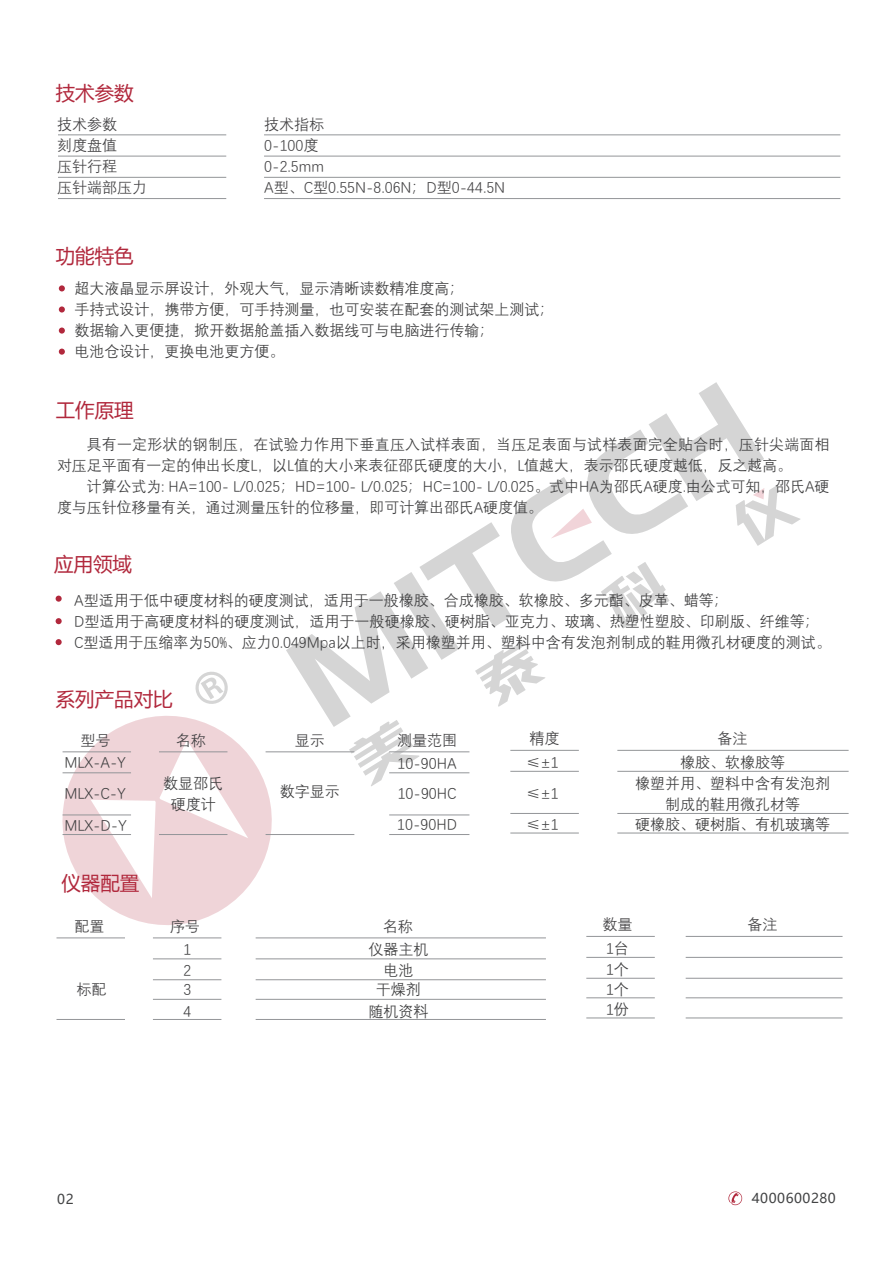
<style>
.page{position:relative;width:893px;height:1263px;background:#fff}
.page>*{position:absolute;margin:0;border:0;box-sizing:border-box;transform-origin:0 0}
.t1{font:19.5px "Microsoft Ya Hei";color:#b1283c}
.t2{font:15px/21px "Deng Xian";color:#3e3e3f}
.t3{font:15px/21px "Deng Xian";color:#424143}
.t4{font:14.85px/21px "Deng Xian";color:#3e3e3f}
.t5{font:14.85px/21px "Deng Xian";letter-spacing:.02em;color:#3e3e3f}
.t6{font:13.5px "Microsoft Ya Hei";letter-spacing:.04em;color:#424344}
</style>
<div class="page">
<svg style="left:349px;top:485px;width:452px;height:301px"></svg>
<svg style="left:286px;top:382px;width:478px;height:345px"></svg>
<svg style="left:195px;top:672px;width:33px;height:32px"></svg>
<svg style="left:62px;top:716px;width:210px;height:209px"></svg>
<svg style="left:728px;top:1191px;width:14px;height:14px"></svg>
<hr style="left:159px;top:751px;width:68px;height:1px;background:#939598">
<hr style="left:63px;top:751px;width:68px;height:1px;background:#939598">
<hr style="left:63px;top:772px;width:68px;height:1px;background:#939598">
<hr style="left:159px;top:834px;width:68px;height:1px;background:#939598">
<hr style="left:63px;top:815px;width:68px;height:1px;background:#939598">
<hr style="left:63px;top:834px;width:68px;height:1px;background:#939598">
<hr style="left:510px;top:750px;width:69px;height:1px;background:#939598">
<hr style="left:510px;top:771px;width:69px;height:1px;background:#939598">
<hr style="left:510px;top:813px;width:69px;height:1px;background:#939598">
<hr style="left:510px;top:833px;width:69px;height:1px;background:#939598">
<hr style="left:617px;top:750px;width:232px;height:1px;background:#939598">
<hr style="left:617px;top:771px;width:232px;height:1px;background:#939598">
<hr style="left:617px;top:813px;width:232px;height:1px;background:#939598">
<hr style="left:617px;top:833px;width:232px;height:1px;background:#939598">
<hr style="left:266px;top:751px;width:88px;height:1px;background:#939598">
<hr style="left:266px;top:834px;width:88px;height:1px;background:#939598">
<hr style="left:389px;top:751px;width:80px;height:1px;background:#939598">
<hr style="left:389px;top:772px;width:80px;height:1px;background:#939598">
<hr style="left:389px;top:815px;width:80px;height:1px;background:#939598">
<hr style="left:389px;top:834px;width:80px;height:1px;background:#939598">
<svg style="left:59px;top:285px;width:6px;height:6px"></svg>
<svg style="left:59px;top:306px;width:6px;height:6px"></svg>
<div style="left:59px;top:327px;width:6px;height:7px;background:#b1283c;border-radius:50%"></div>
<svg style="left:59px;top:349px;width:6px;height:6px"></svg>
<svg style="left:56px;top:596px;width:6px;height:6px"></svg>
<svg style="left:56px;top:618px;width:6px;height:6px"></svg>
<svg style="left:56px;top:639px;width:6px;height:6px"></svg>
<hr style="left:58px;top:135px;width:168px;height:1px;background:#939598">
<hr style="left:58px;top:177px;width:168px;height:1px;background:#939598">
<hr style="left:58px;top:156px;width:168px;height:1px;background:#939598">
<hr style="left:264px;top:135px;width:576px;height:1px;background:#939598">
<hr style="left:264px;top:156px;width:576px;height:1px;background:#939598">
<hr style="left:264px;top:177px;width:576px;height:1px;background:#939598">
<hr style="left:264px;top:198px;width:576px;height:1px;background:#939598">
<hr style="left:58px;top:198px;width:168px;height:1px;background:#939598">
<hr style="left:153px;top:938px;width:68px;height:1px;background:#939598">
<hr style="left:57px;top:938px;width:68px;height:1px;background:#939598">
<hr style="left:57px;top:1019px;width:68px;height:1px;background:#939598">
<hr style="left:153px;top:959px;width:68px;height:1px;background:#939598">
<hr style="left:153px;top:979px;width:68px;height:1px;background:#939598">
<hr style="left:153px;top:999px;width:68px;height:1px;background:#939598">
<hr style="left:153px;top:1019px;width:68px;height:1px;background:#939598">
<hr style="left:586px;top:936px;width:69px;height:1px;background:#939598">
<hr style="left:586px;top:957px;width:69px;height:1px;background:#939598">
<hr style="left:586px;top:978px;width:69px;height:1px;background:#939598">
<hr style="left:586px;top:997px;width:69px;height:1px;background:#939598">
<hr style="left:586px;top:1018px;width:69px;height:1px;background:#939598">
<hr style="left:686px;top:936px;width:156px;height:1px;background:#939598">
<hr style="left:686px;top:957px;width:156px;height:1px;background:#939598">
<hr style="left:686px;top:978px;width:156px;height:1px;background:#939598">
<hr style="left:686px;top:997px;width:156px;height:1px;background:#939598">
<hr style="left:686px;top:1018px;width:156px;height:1px;background:#939598">
<hr style="left:256px;top:938px;width:290px;height:1px;background:#939598">
<hr style="left:256px;top:959px;width:290px;height:1px;background:#939598">
<hr style="left:256px;top:979px;width:290px;height:1px;background:#939598">
<hr style="left:256px;top:999px;width:290px;height:1px;background:#939598">
<hr style="left:256px;top:1019px;width:290px;height:1px;background:#939598">
<h1 class="t1" style="left:56px;top:79px;width:80px">技术参数</h1>
<p class="t3" style="left:57px;top:113px;width:61px">技术参数</p>
<p class="t3" style="left:264px;top:113px;width:61px">技术指标</p>
<p class="t3" style="left:57px;top:156px;width:62px">压针行程</p>
<p class="t3" style="left:57px;top:135px;width:62px">刻度盘值</p>
<p class="t3" style="left:264px;top:135px;width:61px">0-100度<br>0-2.5mm</p>
<p class="t3" style="left:57px;top:176px;width:92px">压针端部压力</p>
<p class="t3" style="left:264px;top:176px;width:242px">A型、C型0.55N-8.06N；D型0-44.5N</p>
<h1 class="t1" style="left:56px;top:242px;width:80px">功能特色</h1>
<p class="t2" style="left:75px;top:277px;width:482px">超大液晶显示屏设计，外观大气，显示清晰读数精准度高；<br>手持式设计，携带方便，可手持测量，也可安装在配套的测试架上测试；数据输入更便捷，掀开数据舱盖插入数据线可与电脑进行传输；<br>电池仓设计，更换电池更方便。</p>
<h1 class="t1" style="left:56px;top:397px;width:80px">工作原理</h1>
<p class="t5" style="left:57px;top:433px;width:774px;text-indent:30px">具有一定形状的钢制压，在试验力作用下垂直压入试样表面，当压足表面与试样表面完全贴合时，压针尖端面相对压足平面有一定的伸出长度L，以L值的大小来表征邵氏硬度的大小，L值越大，表示邵氏硬度越低，反之越高。</p>
<p class="t4" style="left:57px;top:475px;width:774px;text-indent:30px">计算公式为: HA=100- L/0.025；HD=100- L/0.025；HC=100- L/0.025。式中HA为邵氏A硬度.由公式可知，邵氏A硬度与压针位移量有关，通过测量压针的位移量，即可计算出邵氏A硬度值。</p>
<h1 class="t1" style="left:54px;top:551px;width:79px">应用领域</h1>
<p class="t2" style="left:74px;top:589px;width:758px">A型适用于低中硬度材料的硬度测试，适用于一般橡胶、合成橡胶、软橡胶、多元酯、皮革、蜡等；<br>D型适用于高硬度材料的硬度测试，适用于一般硬橡胶、硬树脂、亚克力、玻璃、热塑性塑胶、印刷版、纤维等；<br>C型适用于压缩率为50%、应力0.049Mpa以上时，采用橡塑并用、塑料中含有发泡剂制成的鞋用微孔材硬度的测试。</p>
<h1 class="t1" style="left:56px;top:686px;width:118px">系列产品对比</h1>
<p class="t3" style="left:81px;top:729px;width:32px">型号</p>
<p class="t3" style="left:176px;top:729px;width:32px">名称</p>
<p class="t2" style="left:64px;top:752px;width:63px">MLX-A-Y</p>
<p class="t2" style="left:163px;top:772px;width:62px;text-align:center">数显邵氏硬度计</p>
<p class="t3" style="left:295px;top:729px;width:31px">显示</p>
<p class="t3" style="left:397px;top:729px;width:61px">测量范围</p>
<p class="t3" style="left:530px;top:728px;width:31px">精度</p>
<p class="t3" style="left:718px;top:728px;width:31px">备注</p>
<p class="t2" style="left:398px;top:748px;width:61px;line-height:29.5px">10-90HA<br>10-90HC</p>
<p class="t2" style="left:397px;top:813px;width:61px">10-90HD</p>
<p class="t2" style="left:680px;top:751px;width:106px">橡胶、软橡胶等</p>
<p class="t2" style="left:526px;top:746px;width:34px;line-height:31px">≤±1 ≤±1</p>
<p class="t2" style="left:635px;top:772px;width:196px;text-align:center">橡塑并用、塑料中含有发泡剂制成的鞋用微孔材等</p>
<p class="t2" style="left:64px;top:782px;width:63px">MLX-C-Y</p>
<p class="t2" style="left:280px;top:780px;width:61px">数字显示</p>
<p class="t2" style="left:64px;top:814px;width:64px">MLX-D-Y</p>
<p class="t2" style="left:526px;top:813px;width:34px">≤±1</p>
<p class="t2" style="left:635px;top:813px;width:196px">硬橡胶、硬树脂、有机玻璃等</p>
<h1 class="t1" style="left:61px;top:870px;width:79px">仪器配置</h1>
<p class="t3" style="left:75px;top:915px;width:32px">配置</p>
<p class="t3" style="left:170px;top:915px;width:32px">序号</p>
<p class="t2" style="left:183px;top:938px;width:9px">1<br>2</p>
<p class="t2" style="left:183px;top:978px;width:9px;line-height:21.6px">3<br>4</p>
<p class="t3" style="left:77px;top:978px;width:31px">标配</p>
<p class="t3" style="left:383px;top:915px;width:31px">名称</p>
<p class="t3" style="left:602px;top:914px;width:31px">数量</p>
<p class="t3" style="left:747px;top:914px;width:31px">备注</p>
<p class="t2" style="left:368px;top:938px;width:61px;text-align:center">仪器主机电池</p>
<p class="t2" style="left:368px;top:978px;width:61px;line-height:21.6px;text-align:center">干燥剂随机资料</p>
<p class="t2" style="left:606px;top:937px;width:24px;line-height:20.4px;text-align:justify">1台1个1个1份</p>
<p class="t6" style="left:57px;top:1190px;width:18px">02</p>
<p class="t6" style="left:752px;top:1189px;width:85px">4000600280</p>
</div>
